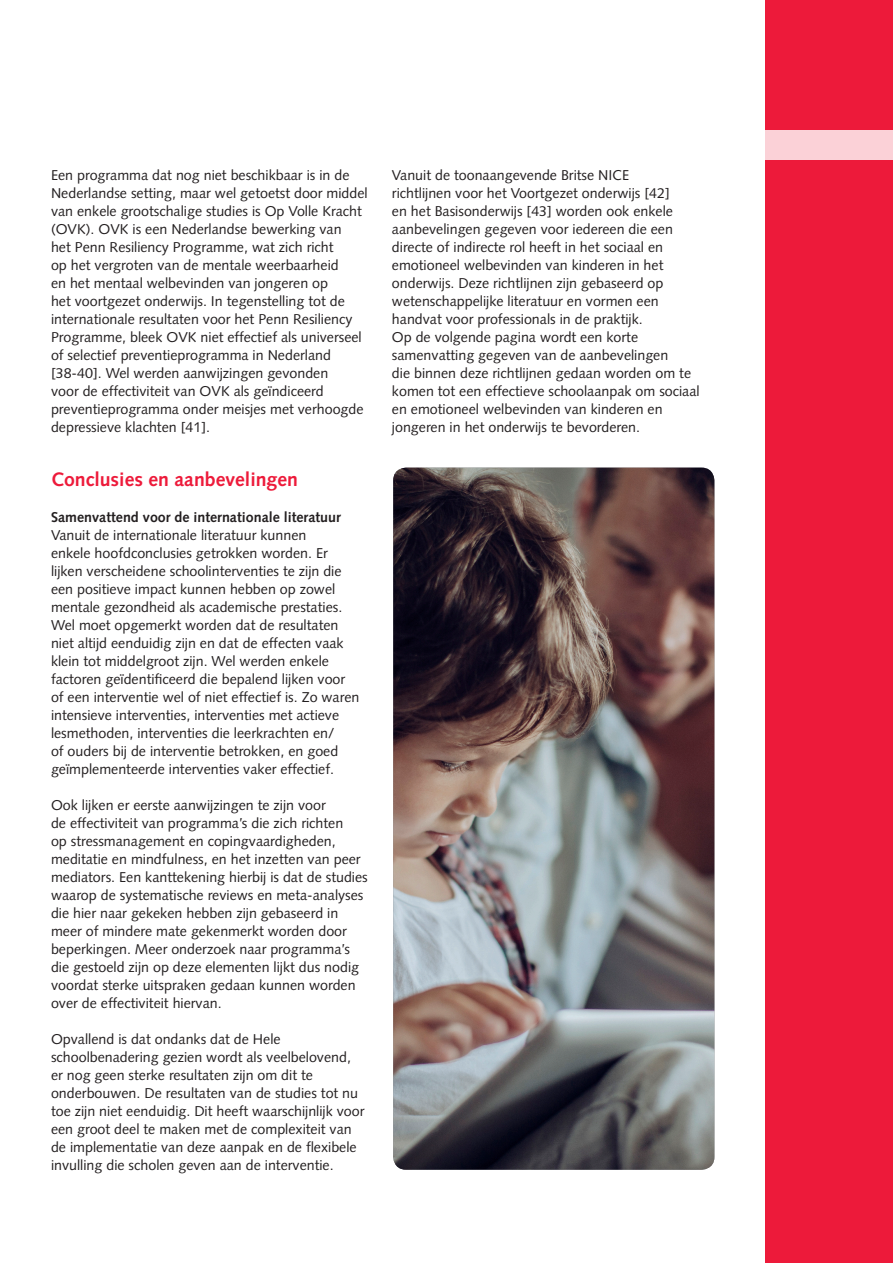
<style>
.page{position:relative;width:893px;height:1263px;background:#fff}
.page>*{position:absolute;margin:0;border:0;box-sizing:border-box;transform-origin:0 0}
._02-Subkop_rood_bold{font:700 19.5px "Syntax LT Std";color:#ed1a3a}
._03-brood{font:14.25px/18px "Syntax LT Std";color:#231f20}
._03-Brood_bold{font:700 14.25px "Syntax LT Std";color:#231f20}
</style>
<div class="page">
<div style="left:765px;top:0;width:128px;height:1263px;background:#ed1a3a"></div>
<div style="left:765px;top:130px;width:128px;height:29px;background:#fbd1d7"></div>
<img style="left:393px;top:468px;width:321px;height:702px">
<p class="_03-brood" style="left:51px;top:166px;width:318px">Een programma dat nog niet beschikbaar is in de Nederlandse setting, maar wel getoetst door middel van enkele grootschalige studies is Op Volle Kracht (OVK). OVK is een Nederlandse bewerking van<br>het Penn Resiliency Programme, wat zich richt<br>op het vergroten van de mentale weerbaarheid<br>en het mentaal welbevinden van jongeren op<br>het voortgezet onderwijs. In tegenstelling tot de internationale resultaten voor het Penn Resiliency Programme, bleek OVK niet effectief als universeel of selectief preventieprogramma in Nederland [38-40]. Wel werden aanwijzingen gevonden<br>voor de effectiviteit van OVK als geïndiceerd preventieprogramma onder meisjes met verhoogde depressieve klachten [41].</p>
<p class="_02-Subkop_rood_bold" style="left:51px;top:468px;width:249px">Conclusies en aanbevelingen</p>
<p class="_03-Brood_bold" style="left:51px;top:508px;width:291px">Samenvattend voor de internationale literatuur</p>
<p class="_03-brood" style="left:51px;top:526px;width:310px">Vanuit de internationale literatuur kunnen<br>enkele hoofdconclusies getrokken worden. Er lijken verscheidene schoolinterventies te zijn die een positieve impact kunnen hebben op zowel mentale gezondheid als academische prestaties.<br>Wel moet opgemerkt worden dat de resultaten niet altijd eenduidig zijn en dat de effecten vaak klein tot middelgroot zijn. Wel werden enkele factoren geïdentificeerd die bepalend lijken voor of een interventie wel of niet effectief is. Zo waren intensieve interventies, interventies met actieve lesmethoden, interventies die leerkrachten en/<br>of ouders bij de interventie betrokken, en goed geïmplementeerde interventies vaker effectief.</p>
<p class="_03-brood" style="left:51px;top:796px;width:318px">Ook lijken er eerste aanwijzingen te zijn voor<br>de effectiviteit van programma’s die zich richten<br>op stressmanagement en copingvaardigheden, meditatie en mindfulness, en het inzetten van peer mediators. Een kanttekening hierbij is dat de studies waarop de systematische reviews en meta-analyses die hier naar gekeken hebben zijn gebaseerd in meer of mindere mate gekenmerkt worden door beperkingen. Meer onderzoek naar programma’s die gestoeld zijn op deze elementen lijkt dus nodig voordat sterke uitspraken gedaan kunnen worden over de effectiviteit hiervan.</p>
<p class="_03-brood" style="left:51px;top:1030px;width:315px">Opvallend is dat ondanks dat de Hele schoolbenadering gezien wordt als veelbelovend, er nog geen sterke resultaten zijn om dit te onderbouwen. De resultaten van de studies tot nu toe zijn niet eenduidig. Dit heeft waarschijnlijk voor een groot deel te maken met de complexiteit van de implementatie van deze aanpak en de flexibele invulling die scholen geven aan de interventie.</p>
<p class="_03-brood" style="left:392px;top:166px;width:309px">Vanuit de toonaangevende Britse NICE<br>richtlijnen voor het Voortgezet onderwijs [42]<br>en het Basisonderwijs [43] worden ook enkele aanbevelingen gegeven voor iedereen die een directe of indirecte rol heeft in het sociaal en emotioneel welbevinden van kinderen in het onderwijs. Deze richtlijnen zijn gebaseerd op wetenschappelijke literatuur en vormen een handvat voor professionals in de praktijk.<br>Op de volgende pagina wordt een korte samenvatting gegeven van de aanbevelingen<br>die binnen deze richtlijnen gedaan worden om te komen tot een effectieve schoolaanpak om sociaal en emotioneel welbevinden van kinderen en jongeren in het onderwijs te bevorderen.</p>
</div>
